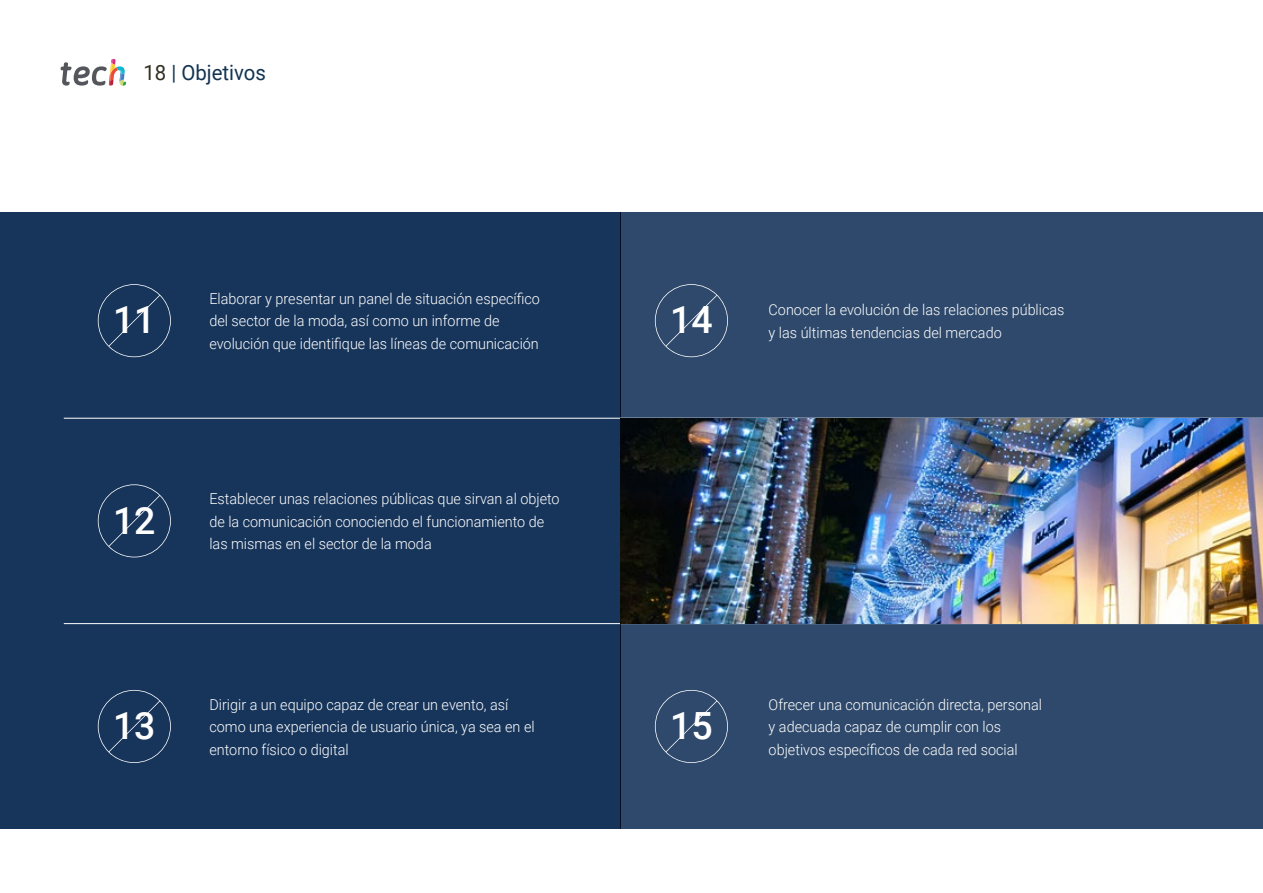
<style>
.page{position:relative;width:1263px;height:893px;background:#fff}
.page>*{position:absolute;margin:0;border:0;box-sizing:border-box;transform-origin:0 0}
.t1{font:500 37.5px "Roboto";color:#fff}
.t2{font:21px "Roboto";color:#123352}
.t3{font:300 15px/22.5px "Roboto";color:#fff;scale:.96 1}
.s1{color:#312e20}
</style>
<div class="page">
<div style="left:0;top:213px;width:621px;height:616px;background:#17355b"></div>
<div style="left:621px;top:213px;width:642px;height:616px;background:#2e496b"></div>
<svg style="left:98px;top:284px;width:73px;height:73px"></svg>
<svg style="left:655px;top:284px;width:73px;height:73px"></svg>
<svg style="left:98px;top:690px;width:73px;height:73px"></svg>
<svg style="left:98px;top:484px;width:73px;height:73px"></svg>
<svg style="left:655px;top:690px;width:73px;height:73px"></svg>
<hr style="left:64px;top:418px;width:1199px;height:1px;background:#fff">
<hr style="left:64px;top:623px;width:1199px;height:1px;background:#fff">
<img style="left:621px;top:418px;width:642px;height:206px">
<svg style="left:61px;top:59px;width:65px;height:27px"></svg>
<h2 class="t2" style="left:144px;top:57px;width:124px"><span class="s1">18</span> | Objetivos</h2>
<p class="t3" style="left:209px;top:287px;width:346px">Elaborar y presentar un panel de situación específico del sector de la moda, así como un informe de evolución que identifique las líneas de comunicación</p>
<p class="t3" style="left:769px;top:298px;width:310px">Conocer la evolución de las relaciones públicas</p>
<h1 class="t1" style="left:113px;top:294px;width:44px">11</h1>
<h1 class="t1" style="left:670px;top:294px;width:44px">14</h1>
<p class="t3" style="left:769px;top:320px;width:244px">y las últimas tendencias del mercado</p>
<h1 class="t1" style="left:113px;top:494px;width:44px">12</h1>
<p class="t3" style="left:209px;top:487px;width:366px">Establecer unas relaciones públicas que sirvan al objeto de la comunicación conociendo el funcionamiento de las mismas en el sector de la moda</p>
<h1 class="t1" style="left:113px;top:699px;width:44px">13</h1>
<p class="t3" style="left:209px;top:692px;width:340px">Dirigir a un equipo capaz de crear un evento, así como una experiencia de usuario única, ya sea en el entorno físico o digital</p>
<h1 class="t1" style="left:670px;top:699px;width:44px">15</h1>
<p class="t3" style="left:769px;top:692px;width:286px">Ofrecer una comunicación directa, personal y adecuada capaz de cumplir con los objetivos específicos de cada red social</p>
</div>
